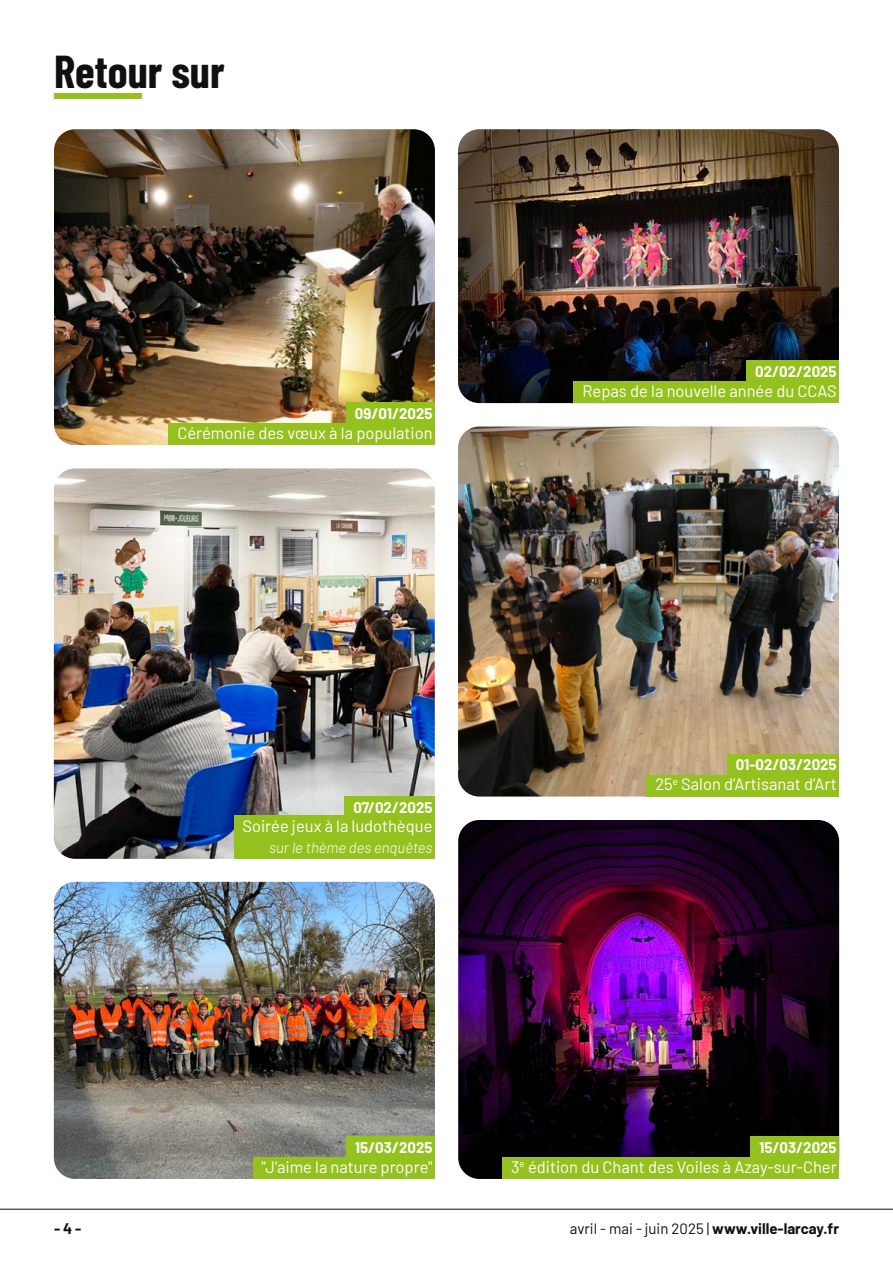
<style>
.page{position:relative;width:893px;height:1263px;background:#fff}
.page>*{position:absolute;margin:0;border:0;box-sizing:border-box;transform-origin:0 0}
.t1{font:700 45px "Barlow Condensed";color:#101010}
.t2{font:16.5px "Barlow";color:#fff}
.t3{font:700 15px "Barlow";color:#fff}
.t4{font:15px "Barlow";color:#111010}
.t5{font:italic 300 15px "Barlow";color:#fff}
.t6{font:700 15px "Barlow";color:#111010}
.s1{font-weight:700}
</style>
<div class="page">
<hr style="left:0;top:1209px;width:893px;height:1px;background:#111010">
<img style="left:54px;top:129px;width:381px;height:316px">
<img style="left:458px;top:129px;width:381px;height:274px">
<img style="left:458px;top:426px;width:381px;height:370px">
<img style="left:458px;top:820px;width:381px;height:359px">
<img style="left:54px;top:468px;width:381px;height:391px">
<img style="left:54px;top:882px;width:381px;height:297px">
<div style="left:54px;top:94px;width:87px;height:5px;background:#95c11f"></div>
<div style="left:169px;top:424px;width:266px;height:21px;background:#95c11f"></div>
<div style="left:346px;top:403px;width:89px;height:21px;background:#95c11f"></div>
<div style="left:574px;top:382px;width:265px;height:21px;background:#95c11f"></div>
<div style="left:746px;top:361px;width:93px;height:21px;background:#95c11f"></div>
<div style="left:234px;top:815px;width:201px;height:44px;background:#95c11f"></div>
<div style="left:344px;top:796px;width:91px;height:22px;background:#95c11f"></div>
<div style="left:503px;top:1158px;width:336px;height:21px;background:#95c11f"></div>
<div style="left:750px;top:1136px;width:89px;height:22px;background:#95c11f"></div>
<div style="left:253px;top:1158px;width:182px;height:21px;background:#95c11f"></div>
<div style="left:346px;top:1136px;width:89px;height:22px;background:#95c11f"></div>
<div style="left:646px;top:775px;width:193px;height:21px;background:#95c11f"></div>
<div style="left:727px;top:754px;width:112px;height:21px;background:#95c11f"></div>
<h1 class="t1" style="left:54px;top:40px;width:172px">Retour sur</h1>
<p class="t3" style="left:355px;top:402px;width:79px">09/01/2025</p>
<p class="t2" style="left:177px;top:421px;width:257px">Cérémonie des vœux à la population</p>
<p class="t3" style="left:755px;top:360px;width:83px">02/02/2025</p>
<p class="t2" style="left:583px;top:379px;width:256px">Repas de la nouvelle année du CCAS</p>
<p class="t3" style="left:353px;top:796px;width:81px">07/02/2025</p>
<p class="t2" style="left:242px;top:814px;width:192px">Soirée jeux à la ludothèque</p>
<p class="t5" style="left:269px;top:837px;width:165px">sur le thème des enquêtes</p>
<p class="t3" style="left:736px;top:754px;width:103px">01-02/03/2025</p>
<p class="t2" style="left:655px;top:772px;width:183px">25<sup>e</sup> Salon d’Artisanat d’Art</p>
<p class="t3" style="left:355px;top:1136px;width:79px">15/03/2025</p>
<p class="t2" style="left:262px;top:1154px;width:172px">"J'aime la nature propre"</p>
<p class="t3" style="left:759px;top:1136px;width:79px">15/03/2025</p>
<p class="t2" style="left:511px;top:1154px;width:327px">3<sup>e</sup> édition du Chant des Voiles à Azay-sur-Cher</p>
<p class="t6" style="left:54px;top:1218px;width:29px">- 4 -</p>
<p class="t4" style="left:570px;top:1218px;width:271px">avril - mai - juin 2025 | <span class="s1">www.ville-larcay.fr</span></p>
</div>
